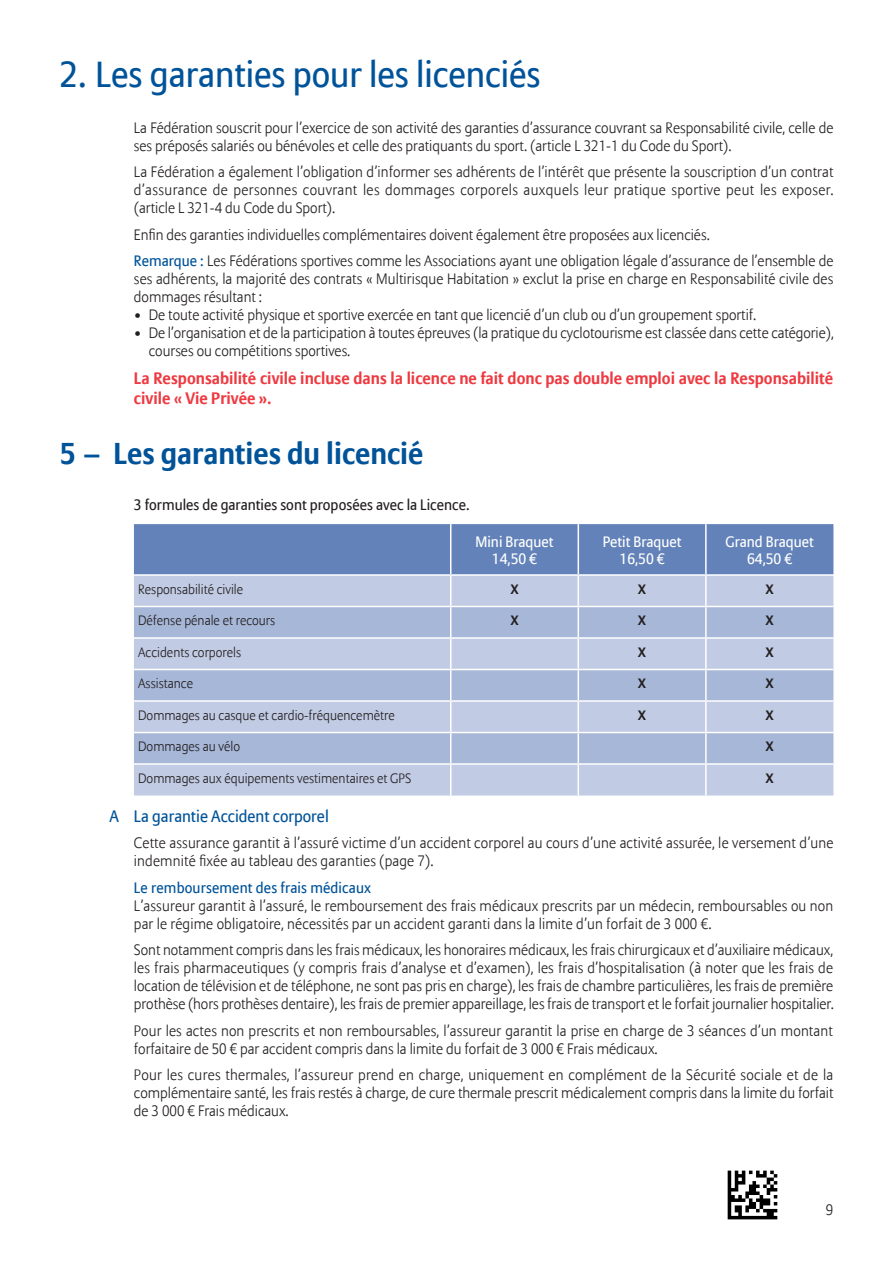
<style>
.page{position:relative;width:893px;height:1263px;background:#fff}
.page>*{position:absolute;margin:0;border:0;box-sizing:border-box;transform-origin:0 0}
.t1{font:36px "Allianz Sans";color:#015399}
.t2{font:700 30px "Allianz Sans";color:#015399}
.Excl_texte{font:700 16.5px/19.5px "Allianz Sans";color:#ee3a41}
.t3{font:16.5px "Allianz Sans";color:#015399}
.Txt{font:300 15px/18px "Allianz Sans";color:#231f20}
.Txt_sans_esp_avant{font:300 15px/18px "Allianz Sans";letter-spacing:.01em;color:#231f20}
.Tablo_entete{font:15px "Allianz Sans";color:#fff}
.Txt-2{font:15px "Allianz Sans";letter-spacing:.005em;color:#231f20}
.Txt-3{font:15px "Allianz Sans";letter-spacing:.01em;color:#015399}
.Tablo_corps{font:300 13.5px "Allianz Sans";color:#231f20}
.Tablo_corps-2{font:700 13.5px "Allianz Sans";color:#231f20}
.s1{font-weight:400;color:#015399}
</style>
<div class="page">
<img style="left:727px;top:1170px;width:51px;height:50px">
<div style="left:134px;top:576px;width:699px;height:219px;background:#c1cbe3"></div>
<svg style="left:134px;top:607px;width:699px;height:156px;fill:#a7b7d8"></svg>
<hr style="left:450px;top:576px;width:1px;height:30px;background:#fff">
<hr style="left:578px;top:576px;width:1px;height:30px;background:#fff">
<hr style="left:705px;top:576px;width:2px;height:30px;background:#fff">
<hr style="left:134px;top:606px;width:317px;height:1px;background:#fff">
<hr style="left:451px;top:606px;width:127px;height:1px;background:#fff">
<hr style="left:450px;top:607px;width:1px;height:30px;background:#fff">
<hr style="left:578px;top:606px;width:128px;height:1px;background:#fff">
<hr style="left:578px;top:607px;width:1px;height:30px;background:#fff">
<hr style="left:706px;top:606px;width:127px;height:1px;background:#fff">
<hr style="left:705px;top:607px;width:2px;height:30px;background:#fff">
<hr style="left:134px;top:637px;width:317px;height:2px;background:#fff">
<hr style="left:451px;top:637px;width:127px;height:2px;background:#fff">
<hr style="left:450px;top:639px;width:1px;height:30px;background:#fff">
<hr style="left:578px;top:637px;width:128px;height:2px;background:#fff">
<hr style="left:578px;top:639px;width:1px;height:30px;background:#fff">
<hr style="left:706px;top:637px;width:127px;height:2px;background:#fff">
<hr style="left:705px;top:639px;width:2px;height:30px;background:#fff">
<hr style="left:134px;top:669px;width:317px;height:1px;background:#fff">
<hr style="left:451px;top:669px;width:127px;height:1px;background:#fff">
<hr style="left:450px;top:670px;width:1px;height:30px;background:#fff">
<hr style="left:578px;top:669px;width:128px;height:1px;background:#fff">
<hr style="left:578px;top:670px;width:1px;height:30px;background:#fff">
<hr style="left:706px;top:669px;width:127px;height:1px;background:#fff">
<hr style="left:705px;top:670px;width:2px;height:30px;background:#fff">
<hr style="left:134px;top:700px;width:317px;height:2px;background:#fff">
<hr style="left:451px;top:700px;width:127px;height:2px;background:#fff">
<hr style="left:450px;top:702px;width:1px;height:30px;background:#fff">
<hr style="left:578px;top:700px;width:128px;height:2px;background:#fff">
<hr style="left:578px;top:702px;width:1px;height:30px;background:#fff">
<hr style="left:706px;top:700px;width:127px;height:2px;background:#fff">
<hr style="left:705px;top:702px;width:2px;height:30px;background:#fff">
<hr style="left:134px;top:732px;width:317px;height:1px;background:#fff">
<hr style="left:451px;top:732px;width:127px;height:1px;background:#fff">
<hr style="left:450px;top:733px;width:1px;height:30px;background:#fff">
<hr style="left:578px;top:732px;width:128px;height:1px;background:#fff">
<hr style="left:578px;top:733px;width:1px;height:30px;background:#fff">
<hr style="left:706px;top:732px;width:127px;height:1px;background:#fff">
<hr style="left:705px;top:733px;width:2px;height:30px;background:#fff">
<hr style="left:134px;top:763px;width:317px;height:2px;background:#fff">
<hr style="left:451px;top:763px;width:127px;height:2px;background:#fff">
<hr style="left:450px;top:765px;width:1px;height:30px;background:#fff">
<hr style="left:578px;top:763px;width:128px;height:2px;background:#fff">
<hr style="left:578px;top:765px;width:1px;height:30px;background:#fff">
<hr style="left:706px;top:763px;width:127px;height:2px;background:#fff">
<hr style="left:705px;top:765px;width:2px;height:30px;background:#fff">
<div style="left:134px;top:524px;width:699px;height:51px;background:#6282b9"></div>
<p class="t1" style="left:60px;top:53px;width:483px">2. Les garanties pour les licenciés</p>
<p class="Txt" style="left:134px;top:119px;width:701px">La Fédération souscrit pour l’exercice de son activité des garanties d’assurance couvrant sa Responsabilité civile, celle de ses préposés salariés ou bénévoles et celle des pratiquants du sport. (article L 321-1 du Code du Sport).</p>
<p class="Txt" style="left:134px;top:164px;width:701px;text-align:justify">La Fédération a également l’obligation d’informer ses adhérents de l’intérêt que présente la souscription d’un contrat d’assurance de personnes couvrant les dommages corporels auxquels leur pratique sportive peut les exposer. (article L 321-4 du Code du Sport).</p>
<p class="Txt" style="left:134px;top:226px;width:577px">Enfin des garanties individuelles complémentaires doivent également être proposées aux licenciés.</p>
<p class="Txt" style="left:134px;top:253px;width:701px;text-align:justify"><span class="s1">Remarque :</span> Les Fédérations sportives comme les Associations ayant une obligation légale d’assurance de l’ensemble de ses adhérents, la majorité des contrats « Multirisque Habitation » exclut la prise en charge en Responsabilité civile des dommages résultant :</p>
<p class="Txt" style="left:134px;top:307px;width:624px">• De toute activité physique et sportive exercée en tant que licencié d’un club ou d’un groupement sportif.</p>
<p class="Txt" style="left:149px;top:325px;width:686px;text-indent:-15px">• De l’organisation et de la participation à toutes épreuves (la pratique du cyclotourisme est classée dans cette catégorie), courses ou compétitions sportives.</p>
<p class="Excl_texte" style="left:134px;top:369px;width:701px">La Responsabilité civile incluse dans la licence ne fait donc pas double emploi avec la Responsabilité civile « Vie Privée ».</p>
<p class="t2" style="left:60px;top:434px;width:365px">5 – Les garanties du licencié</p>
<p class="Txt-2" style="left:134px;top:495px;width:337px">3 formules de garanties sont proposées avec la Licence.</p>
<p class="Tablo_entete" style="left:476px;top:533px;width:79px">Mini Braquet</p>
<p class="Tablo_entete" style="left:492px;top:549px;width:47px">14,50 €</p>
<p class="Tablo_entete" style="left:725px;top:533px;width:90px">Grand Braquet</p>
<p class="Tablo_entete" style="left:747px;top:549px;width:47px">64,50 €</p>
<p class="Tablo_entete" style="left:603px;top:533px;width:80px">Petit Braquet</p>
<p class="Tablo_entete" style="left:619px;top:549px;width:36px">16,50</p>
<p class="Tablo_corps" style="left:138px;top:581px;width:106px">Responsabilité civile</p>
<p class="Tablo_corps-2" style="left:510px;top:580px;width:10px">X</p>
<p class="Tablo_corps-2" style="left:638px;top:580px;width:10px">X</p>
<p class="Tablo_corps-2" style="left:765px;top:580px;width:10px">X</p>
<p class="Tablo_corps" style="left:138px;top:613px;width:139px">Défense pénale et recours</p>
<p class="Tablo_corps-2" style="left:510px;top:612px;width:10px">X</p>
<p class="Tablo_corps-2" style="left:638px;top:612px;width:10px">X</p>
<p class="Tablo_corps-2" style="left:765px;top:612px;width:10px">X</p>
<p class="Tablo_corps" style="left:138px;top:644px;width:104px">Accidents corporels</p>
<p class="Tablo_corps-2" style="left:638px;top:643px;width:10px">X</p>
<p class="Tablo_corps-2" style="left:765px;top:643px;width:10px">X</p>
<p class="Tablo_corps" style="left:138px;top:676px;width:56px">Assistance</p>
<p class="Tablo_corps-2" style="left:638px;top:675px;width:10px">X</p>
<p class="Tablo_corps-2" style="left:765px;top:675px;width:10px">X</p>
<p class="Tablo_corps" style="left:138px;top:707px;width:258px">Dommages au casque et cardio-fréquencemètre</p>
<p class="Tablo_corps-2" style="left:638px;top:706px;width:10px">X</p>
<p class="Tablo_corps-2" style="left:765px;top:706px;width:10px">X</p>
<p class="Tablo_corps" style="left:138px;top:739px;width:103px">Dommages au vélo</p>
<p class="Tablo_corps-2" style="left:765px;top:738px;width:10px">X</p>
<p class="Tablo_corps" style="left:138px;top:770px;width:274px">Dommages aux équipements vestimentaires et GPS</p>
<p class="Tablo_corps-2" style="left:765px;top:769px;width:10px">X</p>
<p class="t3" style="left:110px;top:806px;width:221px">A La garantie Accident corporel</p>
<p class="Txt" style="left:134px;top:835px;width:701px">Cette assurance garantit à l’assuré victime d’un accident corporel au cours d’une activité assurée, le versement d’une indemnité fixée au tableau des garanties (page 7).</p>
<p class="Txt-3" style="left:134px;top:878px;width:239px">Le remboursement des frais médicaux</p>
<p class="Txt_sans_esp_avant" style="left:134px;top:897px;width:701px">L’assureur garantit à l’assuré, le remboursement des frais médicaux prescrits par un médecin, remboursables ou non par le régime obligatoire, nécessités par un accident garanti dans la limite d’un forfait de 3 000 €.</p>
<p class="Txt" style="left:134px;top:942px;width:701px;text-align:justify">Sont notamment compris dans les frais médicaux, les honoraires médicaux, les frais chirurgicaux et d’auxiliaire médicaux, les frais pharmaceutiques (y compris frais d’analyse et d’examen), les frais d’hospitalisation (à noter que les frais de location de télévision et de téléphone, ne sont pas pris en charge), les frais de chambre particulières, les frais de première prothèse (hors prothèses dentaire), les frais de premier appareillage, les frais de transport et le forfait journalier hospitalier.</p>
<p class="Txt" style="left:134px;top:1022px;width:700px">Pour les actes non prescrits et non remboursables, l’assureur garantit la prise en charge de 3 séances d’un montant forfaitaire de 50 € par accident compris dans la limite du forfait de 3 000 € Frais médicaux.</p>
<p class="Txt" style="left:134px;top:1067px;width:701px;text-align:justify">Pour les cures thermales, l’assureur prend en charge, uniquement en complément de la Sécurité sociale et de la complémentaire santé, les frais restés à charge, de cure thermale prescrit médicalement compris dans la limite du forfait de 3 000 € Frais médicaux.</p>
<p class="Txt" style="left:826px;top:1201px;width:9px">9</p>
</div>
